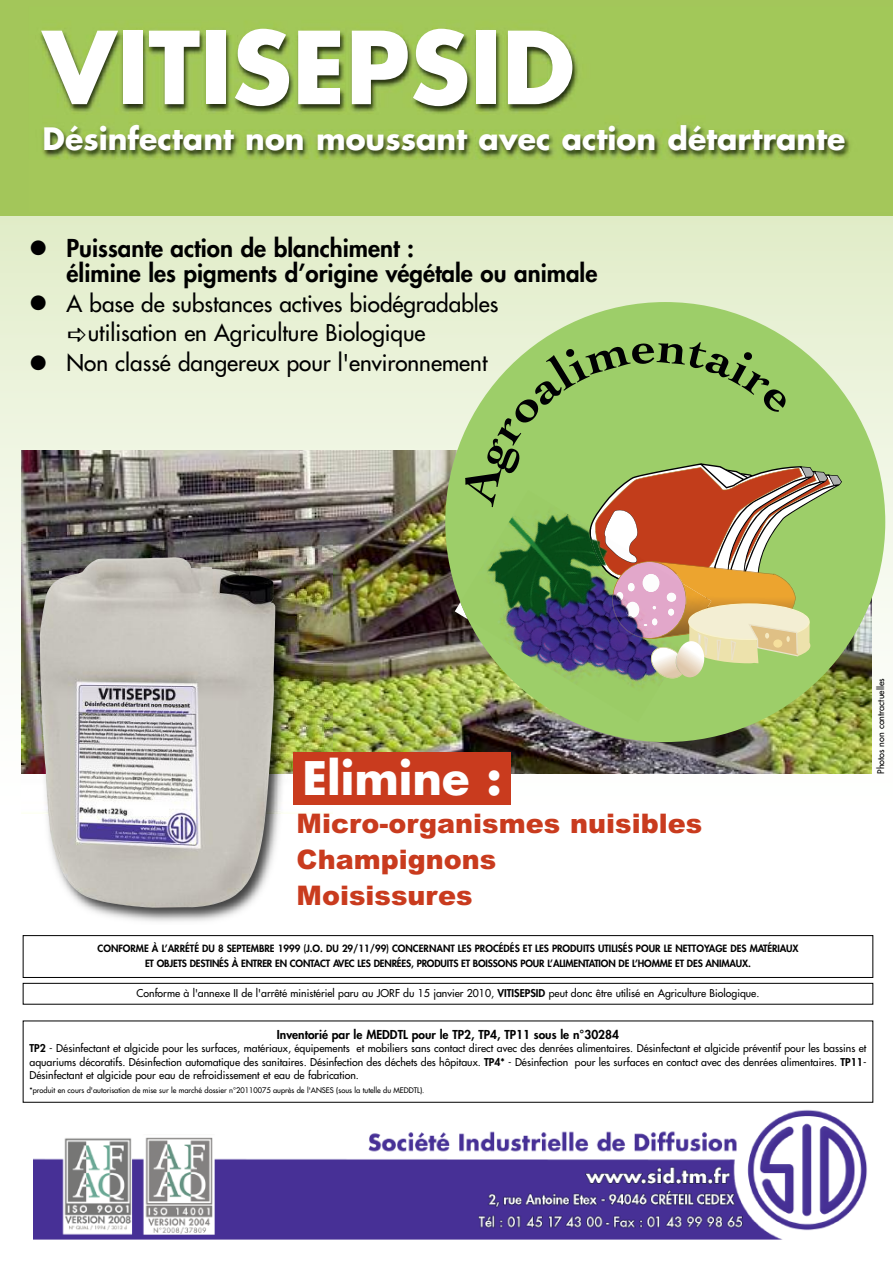
<style>
.page{position:relative;width:893px;height:1263px;background:#fff}
.page>*{position:absolute;margin:0;border:0;box-sizing:border-box;transform-origin:0 0}
.t1{font:700 97.5px "Futura";color:#fff}
.t2{font:700 45px "Futura";color:#fff}
.t3{font:700 30px "Futura";color:#fff}
.t4{font:900 27px/36px "Arial";color:#c93b1e}
.t5{font:800 24px/25.5px "Futura";color:#000}
.t6{font:22.5px "Futura";color:#000}
.t7{font:800 12px "Futura";color:#000}
.t8{font:10.5px/13.5px "Futura";color:#000;text-align:justify}
.t9{font:800 9.75px/15px "Futura";letter-spacing:-.015em;color:#000;text-align:center}
.t10{font:9px "Futura";color:#000}
.t11{font:7.5px "Futura";color:#000}
.s1{font-weight:800}
</style>
<div class="page">
<img style="left:0;top:216px;width:893px;height:558px">
<div style="left:0;top:0;width:893px;height:216px;background:#a3c65a"></div>
<img style="left:21px;top:451px;width:851px;height:322px">
<img style="left:445px;top:302px;width:440px;height:440px">
<img style="left:455px;top:602px;width:5px;height:17px">
<img style="left:460px;top:678px;width:231px;height:44px">
<img style="left:33px;top:1099px;width:841px;height:141px">
<img style="left:41px;top:28px;width:537px;height:86px">
<img style="left:42px;top:122px;width:808px;height:37px">
<div style="left:23px;top:1020px;width:850px;height:83px;border:1px solid #000"></div>
<div style="left:23px;top:935px;width:850px;height:43px;border:1px solid #000"></div>
<div style="left:23px;top:983px;width:850px;height:21px;border:1px solid #000"></div>
<img style="left:15px;top:532px;width:318px;height:390px">
<img style="left:40px;top:557px;width:235px;height:351px">
<div style="left:293px;top:753px;width:218px;height:52px;background:#c93b1e"></div>
<svg style="left:31px;top:240px;width:15px;height:15px"></svg>
<svg style="left:31px;top:295px;width:15px;height:15px"></svg>
<svg style="left:69px;top:328px;width:17px;height:13px"></svg>
<svg style="left:31px;top:356px;width:15px;height:15px"></svg>
<svg style="left:460px;top:340px;width:382px;height:338px;background:#9fad6d"></svg>
<h1 class="t1" style="left:43px;top:23px;width:534px">VITISEPSID</h1>
<h3 class="t3" style="left:43px;top:125px;width:804px">Désinfectant non moussant avec action détartrante</h3>
<h3 class="t5" style="left:67px;top:237px;width:532px">Puissante action de blanchiment :<br>élimine les pigments d’origine végétale ou animale</h3>
<h3 class="t6" style="left:67px;top:292px;width:433px">A base de substances actives biodégradables</h3>
<h3 class="t6" style="left:88px;top:321px;width:339px">utilisation en Agriculture Biologique</h3>
<h3 class="t6" style="left:67px;top:351px;width:422px">Non classé dangereux pour l'environnement</h3>
<h2 class="t2" style="left:302px;top:757px;width:201px">Elimine :</h2>
<h3 class="t4" style="left:297px;top:806px;width:407px">Micro-organismes nuisibles<br>Champignons<br>Moisissures</h3>
<p class="t10" style="left:876px;top:774px;width:97px;rotate:-90deg">Photos non contractuelles</p>
<p class="t9" style="left:98px;top:941px;width:702px">CONFORME À L’ARRÉTÉ DU 8 SEPTEMBRE 1999 (J.O. DU 29/11/99) CONCERNANT LES PROCÉDÉS ET LES PRODUITS UTILISÉS POUR LE NETTOYAGE DES MATÉRIAUX<br>ET OBJETS DESTINÉS À ENTRER EN CONTACT AVEC LES DENRÉES, PRODUITS ET BOISSONS POUR L’ALIMENTATION DE L’HOMME ET DES ANIMAUX.</p>
<p class="t8" style="left:137px;top:987px;width:624px">Conforme à l'annexe II de l'arrêté ministériel paru au JORF du 15 janvier 2010, <span class="s1">VITISEPSID</span> peut donc être utilisé en Agriculture Biologique.</p>
<p class="t7" style="left:277px;top:1028px;width:344px">Inventorié par le MEDDTL pour le TP2, TP4, TP11 sous le n°30284</p>
<p class="t8" style="left:30px;top:1042px;width:838px"><span class="s1">TP2</span> - Désinfectant et algicide pour les surfaces, matériaux, équipements et mobiliers sans contact direct avec des denrées alimentaires. Désinfectant et algicide préventif pour les bassins et aquariums décoratifs. Désinfection automatique des sanitaires. Désinfection des déchets des hôpitaux. <span class="s1">TP4*</span> - Désinfection pour les surfaces en contact avec des denrées alimentaires. <span class="s1">TP11</span>- Désinfectant et algicide pour eau de refroidissement et eau de fabrication.</p>
<p class="t11" style="left:30px;top:1086px;width:396px">*produit en cours d'autorisation de mise sur le marché dossier n°20110075 auprès de l'ANSES (sous la tutelle du MEDDTL).</p>
</div>
